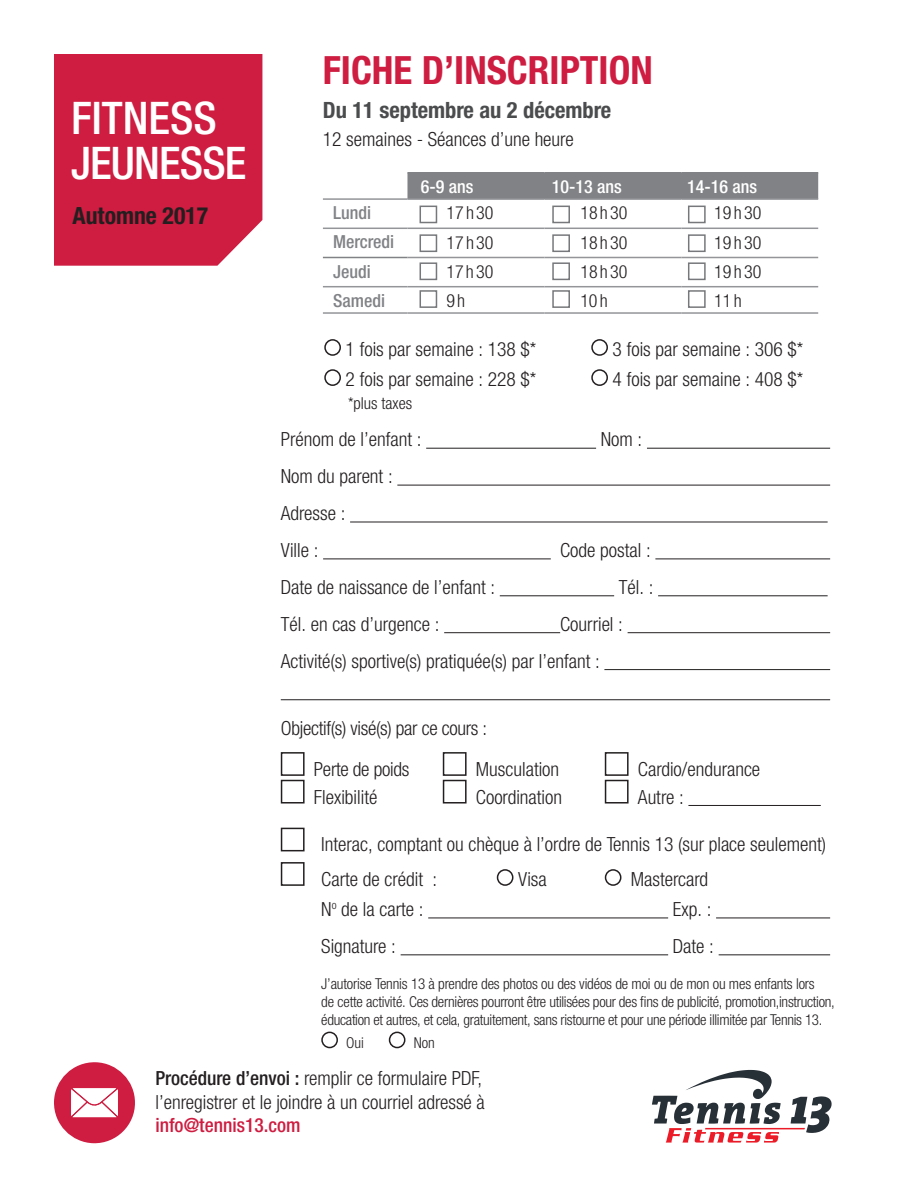
<style>
.page{position:relative;width:918px;height:1188px;background:#fff}
.page>*{position:absolute;margin:0;border:0;box-sizing:border-box;transform-origin:0 0}
.t1{font:500 condensed 45px/45px "Helvetica Neue";letter-spacing:-.02em;color:#fff}
.t2{font:700 condensed 39px "Helvetica Neue";color:#ce1d41}
.t3{font:700 condensed 23.7px "Helvetica Neue";color:#231f20}
.t4{font:700 condensed 22.5px "Helvetica Neue";color:#4b4c4d}
.t5{font:300 condensed 19.5px/36.9px "Helvetica Neue";color:#231f20}
.t6{font:500 condensed 19.5px "Helvetica Neue";color:#ce1d41}
.t7{font:300 condensed 18px "Helvetica Neue";letter-spacing:.125em;color:#231f20}
.t8{font:500 condensed 18px "Helvetica Neue";color:#808285}
.t9{font:500 condensed 18px "Helvetica Neue";color:#fff}
.t10{font:300 condensed 16.5px "Helvetica Neue";color:#231f20}
.t11{font:300 condensed 15px/18px "Helvetica Neue";letter-spacing:-.02em;color:#231f20}
.s1{font-weight:500}
</style>
<div class="page">
<div style="left:407px;top:174px;width:411px;height:24px;background:#808285"></div>
<hr style="left:323px;top:198px;width:84px;height:2px;background:#939598">
<hr style="left:407px;top:198px;width:137px;height:2px;background:#939598">
<hr style="left:544px;top:198px;width:137px;height:2px;background:#939598">
<hr style="left:681px;top:198px;width:137px;height:2px;background:#939598">
<hr style="left:323px;top:228px;width:84px;height:1px;background:#939598">
<hr style="left:407px;top:228px;width:137px;height:1px;background:#939598">
<hr style="left:544px;top:228px;width:137px;height:1px;background:#939598">
<hr style="left:681px;top:228px;width:137px;height:1px;background:#939598">
<hr style="left:407px;top:257px;width:137px;height:1px;background:#939598">
<hr style="left:544px;top:257px;width:137px;height:1px;background:#939598">
<hr style="left:681px;top:257px;width:137px;height:1px;background:#939598">
<hr style="left:323px;top:286px;width:84px;height:1px;background:#939598">
<hr style="left:407px;top:286px;width:137px;height:1px;background:#939598">
<hr style="left:544px;top:286px;width:137px;height:1px;background:#939598">
<hr style="left:681px;top:286px;width:137px;height:1px;background:#939598">
<hr style="left:323px;top:312px;width:84px;height:2px;background:#939598">
<hr style="left:407px;top:312px;width:137px;height:2px;background:#939598">
<hr style="left:544px;top:312px;width:137px;height:2px;background:#939598">
<hr style="left:681px;top:312px;width:137px;height:2px;background:#939598">
<hr style="left:407px;top:172px;width:137px;height:2px;background:#808285">
<hr style="left:544px;top:172px;width:137px;height:2px;background:#808285">
<hr style="left:681px;top:172px;width:137px;height:2px;background:#808285">
<hr style="left:323px;top:257px;width:84px;height:1px;background:#808285">
<svg style="left:652px;top:1070px;width:180px;height:73px"></svg>
<div style="left:54px;top:54px;width:208px;height:212px;background:#ce1d41"></div>
<svg style="left:54px;top:1062px;width:81px;height:82px"></svg>
<hr style="left:426px;top:448px;width:170px;height:1px;background:#231f20">
<hr style="left:647px;top:448px;width:183px;height:1px;background:#231f20">
<hr style="left:397px;top:485px;width:433px;height:1px;background:#231f20">
<hr style="left:350px;top:522px;width:478px;height:1px;background:#231f20">
<hr style="left:323px;top:558px;width:228px;height:1px;background:#231f20">
<hr style="left:655px;top:558px;width:175px;height:1px;background:#231f20">
<hr style="left:500px;top:595px;width:114px;height:1px;background:#231f20">
<hr style="left:658px;top:595px;width:170px;height:1px;background:#231f20">
<hr style="left:444px;top:632px;width:116px;height:1px;background:#231f20">
<hr style="left:628px;top:632px;width:202px;height:1px;background:#231f20">
<hr style="left:604px;top:669px;width:226px;height:1px;background:#231f20">
<hr style="left:281px;top:699px;width:549px;height:1px;background:#231f20">
<hr style="left:688px;top:805px;width:133px;height:1px;background:#231f20">
<hr style="left:428px;top:917px;width:240px;height:1px;background:#231f20">
<hr style="left:716px;top:917px;width:114px;height:1px;background:#231f20">
<hr style="left:401px;top:954px;width:267px;height:1px;background:#231f20">
<hr style="left:719px;top:954px;width:111px;height:1px;background:#231f20">
<div style="left:324px;top:339px;width:17px;height:17px;border:2px solid #231f20;border-radius:50%"></div>
<div style="left:591px;top:339px;width:17px;height:17px;border:2px solid #231f20;border-radius:50%"></div>
<div style="left:324px;top:369px;width:17px;height:17px;border:2px solid #231f20;border-radius:50%"></div>
<div style="left:591px;top:369px;width:17px;height:17px;border:2px solid #231f20;border-radius:50%"></div>
<div style="left:281px;top:752px;width:24px;height:24px;border:2px solid #231f20"></div>
<div style="left:443px;top:752px;width:24px;height:24px;border:2px solid #231f20"></div>
<div style="left:605px;top:752px;width:24px;height:24px;border:2px solid #231f20"></div>
<div style="left:281px;top:780px;width:24px;height:24px;border:2px solid #231f20"></div>
<div style="left:443px;top:780px;width:24px;height:24px;border:2px solid #231f20"></div>
<div style="left:605px;top:780px;width:24px;height:24px;border:2px solid #231f20"></div>
<div style="left:281px;top:828px;width:24px;height:23px;border:2px solid #231f20"></div>
<div style="left:281px;top:862px;width:24px;height:24px;border:2px solid #231f20"></div>
<div style="left:497px;top:869px;width:16px;height:17px;border:2px solid #231f20;border-radius:50%"></div>
<div style="left:605px;top:869px;width:16px;height:17px;border:2px solid #231f20;border-radius:50%"></div>
<div style="left:321px;top:1032px;width:17px;height:16px;border:2px solid #231f20;border-radius:50%"></div>
<div style="left:389px;top:1032px;width:16px;height:16px;border:2px solid #231f20;border-radius:50%"></div>
<div style="left:420px;top:206px;width:17px;height:17px;border:2px solid #76787b"></div>
<div style="left:420px;top:234px;width:17px;height:18px;border:2px solid #76787b"></div>
<div style="left:420px;top:262px;width:17px;height:18px;border:2px solid #76787b"></div>
<div style="left:420px;top:290px;width:17px;height:18px;border:2px solid #76787b"></div>
<div style="left:552px;top:206px;width:18px;height:17px;border:2px solid #76787b"></div>
<div style="left:552px;top:234px;width:18px;height:18px;border:2px solid #76787b"></div>
<div style="left:552px;top:262px;width:18px;height:18px;border:2px solid #76787b"></div>
<div style="left:552px;top:290px;width:18px;height:18px;border:2px solid #76787b"></div>
<div style="left:688px;top:206px;width:18px;height:17px;border:2px solid #76787b"></div>
<div style="left:688px;top:234px;width:18px;height:18px;border:2px solid #76787b"></div>
<div style="left:688px;top:262px;width:18px;height:18px;border:2px solid #76787b"></div>
<div style="left:688px;top:290px;width:18px;height:18px;border:2px solid #76787b"></div>
<h1 class="t1" style="left:71px;top:95px;width:177px">FITNESS<br>JEUNESSE</h1>
<p class="t3" style="left:73px;top:201px;width:137px">Automne 2017</p>
<h2 class="t2" style="left:323px;top:47px;width:331px">FICHE D’INSCRIPTION</h2>
<p class="t4" style="left:323px;top:96px;width:290px">Du 11 septembre au 2 décembre</p>
<p class="t5" style="left:323px;top:120px;width:252px">12 semaines - Séances d’une heure</p>
<p class="t9" style="left:421px;top:176px;width:54px">6-9 ans</p>
<p class="t9" style="left:552px;top:176px;width:71px">10-13 ans</p>
<p class="t9" style="left:687px;top:176px;width:71px">14-16 ans</p>
<p class="t8" style="left:333px;top:202px;width:39px">Lundi</p>
<p class="t7" style="left:446px;top:203px;width:49px">17h30</p>
<p class="t7" style="left:580px;top:203px;width:49px">18h30</p>
<p class="t7" style="left:714px;top:203px;width:49px">19h30</p>
<p class="t8" style="left:333px;top:231px;width:63px">Mercredi</p>
<p class="t7" style="left:446px;top:232px;width:49px">17h30</p>
<p class="t7" style="left:580px;top:232px;width:49px">18h30</p>
<p class="t7" style="left:714px;top:232px;width:49px">19h30</p>
<p class="t8" style="left:333px;top:260px;width:39px">Jeudi</p>
<p class="t7" style="left:446px;top:261px;width:49px">17h30</p>
<p class="t7" style="left:580px;top:261px;width:49px">18h30</p>
<p class="t7" style="left:714px;top:261px;width:49px">19h30</p>
<p class="t8" style="left:333px;top:290px;width:53px">Samedi</p>
<p class="t7" style="left:446px;top:290px;width:20px">9h</p>
<p class="t7" style="left:580px;top:290px;width:29px">10h</p>
<p class="t7" style="left:714px;top:290px;width:29px">11h</p>
<p class="t5" style="left:346px;top:330px;width:192px">1 fois par semaine : 138 $*</p>
<p class="t5" style="left:613px;top:330px;width:192px">3 fois par semaine : 306 $*</p>
<p class="t5" style="left:346px;top:360px;width:192px">2 fois par semaine : 228 $*</p>
<p class="t5" style="left:613px;top:360px;width:192px">4 fois par semaine : 408 $*</p>
<p class="t10" style="left:348px;top:394px;width:66px">*plus taxes</p>
<p class="t5" style="left:281px;top:421px;width:142px">Prénom de l’enfant :</p>
<p class="t5" style="left:601px;top:421px;width:43px">Nom :</p>
<p class="t5" style="left:281px;top:458px;width:113px">Nom du parent :<br>Adresse :<br>Ville :</p>
<p class="t5" style="left:560px;top:531px;width:92px">Code postal :</p>
<p class="t5" style="left:281px;top:568px;width:216px">Date de naissance de l’enfant :</p>
<p class="t5" style="left:619px;top:568px;width:36px">Tél. :</p>
<p class="t5" style="left:281px;top:605px;width:160px">Tél. en cas d’urgence :</p>
<p class="t5" style="left:281px;top:605px;width:344px;text-indent:279px">Courriel :<br>Activité(s) sportive(s) pratiquée(s) par l’enfant :</p>
<p class="t5" style="left:314px;top:707px;width:175px;line-height:41.2px;text-indent:-33px">Objectif(s) visé(s) par ce cours :<br>Perte de poids</p>
<p class="t5" style="left:476px;top:750px;width:85px">Musculation</p>
<p class="t5" style="left:638px;top:750px;width:124px">Cardio/endurance</p>
<p class="t5" style="left:314px;top:778px;width:65px">Flexibilité</p>
<p class="t5" style="left:476px;top:778px;width:88px">Coordination</p>
<p class="t5" style="left:638px;top:778px;width:47px">Autre :</p>
<p class="t5" style="left:321px;top:827px;width:506px;line-height:34.3px">Interac, comptant ou chèque à l’ordre de Tennis 13 (sur place seulement)<br>Carte de crédit :</p>
<p class="t5" style="left:518px;top:860px;width:30px">Visa</p>
<p class="t5" style="left:631px;top:860px;width:79px">Mastercard</p>
<p class="t5" style="left:321px;top:890px;width:104px">N<sup>o</sup> de la carte :</p>
<p class="t5" style="left:673px;top:890px;width:40px">Exp. :</p>
<p class="t5" style="left:321px;top:927px;width:76px">Signature :</p>
<p class="t5" style="left:673px;top:927px;width:43px">Date :</p>
<p class="t11" style="left:321px;top:974px;width:515px">J’autorise Tennis 13 à prendre des photos ou des vidéos de moi ou de mon ou mes enfants lors<br>de cette activité. Ces dernières pourront être utilisées pour des fins de publicité, promotion,instruction, éducation et autres, et cela, gratuitement, sans ristourne et pour une période illimitée par Tennis 13.</p>
<p class="t11" style="left:346px;top:1034px;width:19px">Oui</p>
<p class="t11" style="left:414px;top:1034px;width:23px">Non</p>
<p class="t5" style="left:156px;top:1067px;width:331px;line-height:23.4px"><span class="s1">Procédure d’envoi :</span> remplir ce formulaire PDF, l’enregistrer et le joindre à un courriel adressé à</p>
<p class="t6" style="left:156px;top:1114px;width:147px">info@tennis13.com</p>
</div>
